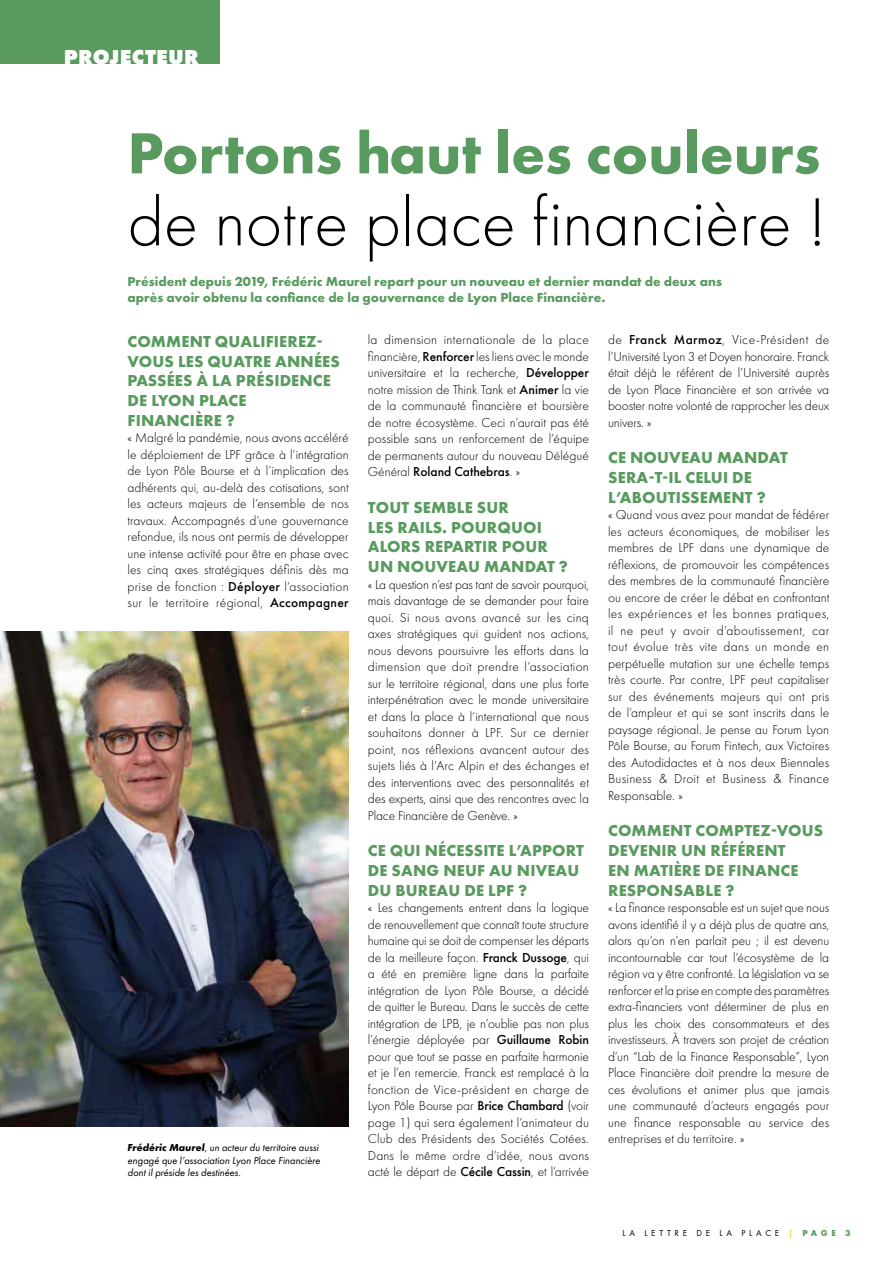
<style>
.page{position:relative;width:893px;height:1263px;background:#fff}
.page>*{position:absolute;margin:0;border:0;box-sizing:border-box;transform-origin:0 0}
.t1{font:300 70.5px "Futura PT";color:#000}
.t2{font:700 60px "Futura PT";color:#599b5f}
.t3{font:800 21px "Futura PT";letter-spacing:.01em;color:#fff}
.t4{font:700 16.5px/19.8px "Futura PT";letter-spacing:.01em;color:#599b5f}
.t5{font:300 13.5px/16.5px "Futura PT";color:#000;text-align:justify}
.t6{font:700 13.5px/16.5px "Futura PT";color:#599b5f}
.t7{font:italic 10.5px/12.6px "Futura PT";color:#000}
.t8{font:9px "Futura PT";letter-spacing:.41em;color:#000}
.s1{font-weight:500}
.s2{font-weight:700}
.s3{font-weight:700;color:#fcd147}
.s4{font-weight:700;color:#599b5f}
</style>
<div class="page">
<div style="left:0;top:0;width:220px;height:64px;background:#599b5f"></div>
<img style="left:0;top:631px;width:349px;height:495px">
<h3 class="t3" style="left:64px;top:43px;width:137px">PROJECTEUR</h3>
<h2 class="t2" style="left:128px;top:115px;width:694px">Portons haut les couleurs</h2>
<h1 class="t1" style="left:128px;top:182px;width:700px">de notre place financière !</h1>
<p class="t6" style="left:128px;top:273px;width:596px">Président depuis 2019, Frédéric Maurel repart pour un nouveau et dernier mandat de deux ans après avoir obtenu la confiance de la gouvernance de Lyon Place Financière.</p>
<p class="t4" style="left:128px;top:331px;width:214px">COMMENT QUALIFIEREZ-<br>VOUS LES QUATRE ANNÉES<br>PASSÉES À LA PRÉSIDENCE<br>DE LYON PLACE<br>FINANCIÈRE ?</p>
<p class="t5" style="left:128px;top:430px;width:223px">« Malgré la pandémie, nous avons accéléré le déploiement de LPF grâce à l’intégration de Lyon Pôle Bourse et à l’implication des adhérents qui, au-delà des cotisations, sont les acteurs majeurs de l’ensemble de nos travaux. Accompagnés d’une gouvernance refondue, ils nous ont permis de développer une intense activité pour être en phase avec les cinq axes stratégiques définis dès ma prise de fonction : <span class="s1">Déployer</span> l’association sur le territoire régional, <span class="s1">Accompagner</span></p>
<p class="t7" style="left:128px;top:1141px;width:194px"><span class="s2">Frédéric Maurel</span>, un acteur du territoire aussi engagé que l’association Lyon Place Financière dont il préside les destinées.</p>
<p class="t5" style="left:368px;top:332px;width:223px">la dimension internationale de la place financière, <span class="s1">Renforcer</span> les liens avec le monde universitaire et la recherche, <span class="s1">Développer </span>notre mission de Think Tank et <span class="s1">Animer</span> la vie de la communauté financière et boursière de notre écosystème. Ceci n’aurait pas été possible sans un renforcement de l’équipe de permanents autour du nouveau Délégué Général <span class="s1">Roland Cathebras</span>. »</p>
<p class="t4" style="left:368px;top:497px;width:201px">TOUT SEMBLE SUR<br>LES RAILS. POURQUOI<br>ALORS REPARTIR POUR<br>UN NOUVEAU MANDAT ?</p>
<p class="t5" style="left:368px;top:576px;width:223px">« La question n’est pas tant de savoir pourquoi, mais davantage de se demander pour faire quoi. Si nous avons avancé sur les cinq axes stratégiques qui guident nos actions, nous devons poursuivre les efforts dans la dimension que doit prendre l’association sur le territoire régional, dans une plus forte interpénétration avec le monde universitaire et dans la place à l’international que nous souhaitons donner à LPF. Sur ce dernier point, nos réflexions avancent autour des sujets liés à l’Arc Alpin et des échanges et des interventions avec des personnalités et des experts, ainsi que des rencontres avec la Place Financière de Genève. »</p>
<p class="t4" style="left:368px;top:840px;width:217px">CE QUI NÉCESSITE L’APPORT<br>DE SANG NEUF AU NIVEAU<br>DU BUREAU DE LPF ?</p>
<p class="t5" style="left:368px;top:899px;width:223px">« Les changements entrent dans la logique de renouvellement que connaît toute structure humaine qui se doit de compenser les départs de la meilleure façon. <span class="s1">Franck Dussoge</span>, qui a été en première ligne dans la parfaite intégration de Lyon Pôle Bourse, a décidé de quitter le Bureau. Dans le succès de cette intégration de LPB, je n’oublie pas non plus l’énergie déployée par <span class="s1">Guillaume Robin </span>pour que tout se passe en parfaite harmonie et je l’en remercie. Franck est remplacé à la fonction de Vice-président en charge de Lyon Pôle Bourse par <span class="s1">Brice Chambard</span> (voir page 1) qui sera également l’animateur du Club des Présidents des Sociétés Cotées.<br>Dans le même ordre d’idée, nous avons acté le départ de <span class="s1">Cécile Cassin</span>, et l’arrivée</p>
<p class="t5" style="left:608px;top:332px;width:223px">de <span class="s1">Franck Marmoz</span>, Vice-Président de l’Université Lyon 3 et Doyen honoraire. Franck était déjà le référent de l’Université auprès de Lyon Place Financière et son arrivée va booster notre volonté de rapprocher les deux univers. »</p>
<p class="t4" style="left:608px;top:447px;width:181px">CE NOUVEAU MANDAT<br>SERA-T-IL CELUI DE<br>L’ABOUTISSEMENT ?</p>
<p class="t5" style="left:608px;top:507px;width:223px">« Quand vous avez pour mandat de fédérer les acteurs économiques, de mobiliser les membres de LPF dans une dynamique de réflexions, de promouvoir les compétences des membres de la communauté financière ou encore de créer le débat en confrontant les expériences et les bonnes pratiques, il ne peut y avoir d’aboutissement, car tout évolue très vite dans un monde en perpétuelle mutation sur une échelle temps très courte. Par contre, LPF peut capitaliser sur des événements majeurs qui ont pris de l’ampleur et qui se sont inscrits dans le paysage régional. Je pense au Forum Lyon Pôle Bourse, au Forum Fintech, aux Victoires des Autodidactes et à nos deux Biennales Business &amp; Droit et Business &amp; Finance Responsable. »</p>
<p class="t4" style="left:608px;top:820px;width:217px">COMMENT COMPTEZ-VOUS<br>DEVENIR UN RÉFÉRENT<br>EN MATIÈRE DE FINANCE<br>RESPONSABLE ?</p>
<p class="t5" style="left:608px;top:899px;width:223px">« La finance responsable est un sujet que nous avons identifié il y a déjà plus de quatre ans, alors qu’on n’en parlait peu ; il est devenu incontournable car tout l’écosystème de la région va y être confronté. La législation va se renforcer et la prise en compte des paramètres extra-financiers vont déterminer de plus en plus les choix des consommateurs et des investisseurs. À travers son projet de création d’un “Lab de la Finance Responsable”, Lyon Place Financière doit prendre la mesure de ces évolutions et animer plus que jamais une communauté d’acteurs engagés pour une finance responsable au service des entreprises et du territoire. »</p>
<p class="t8" style="left:622px;top:1227px;width:229px">LA LETTRE DE LA PLACE <span class="s3">|</span> <span class="s4">PAGE 3</span></p>
</div>
